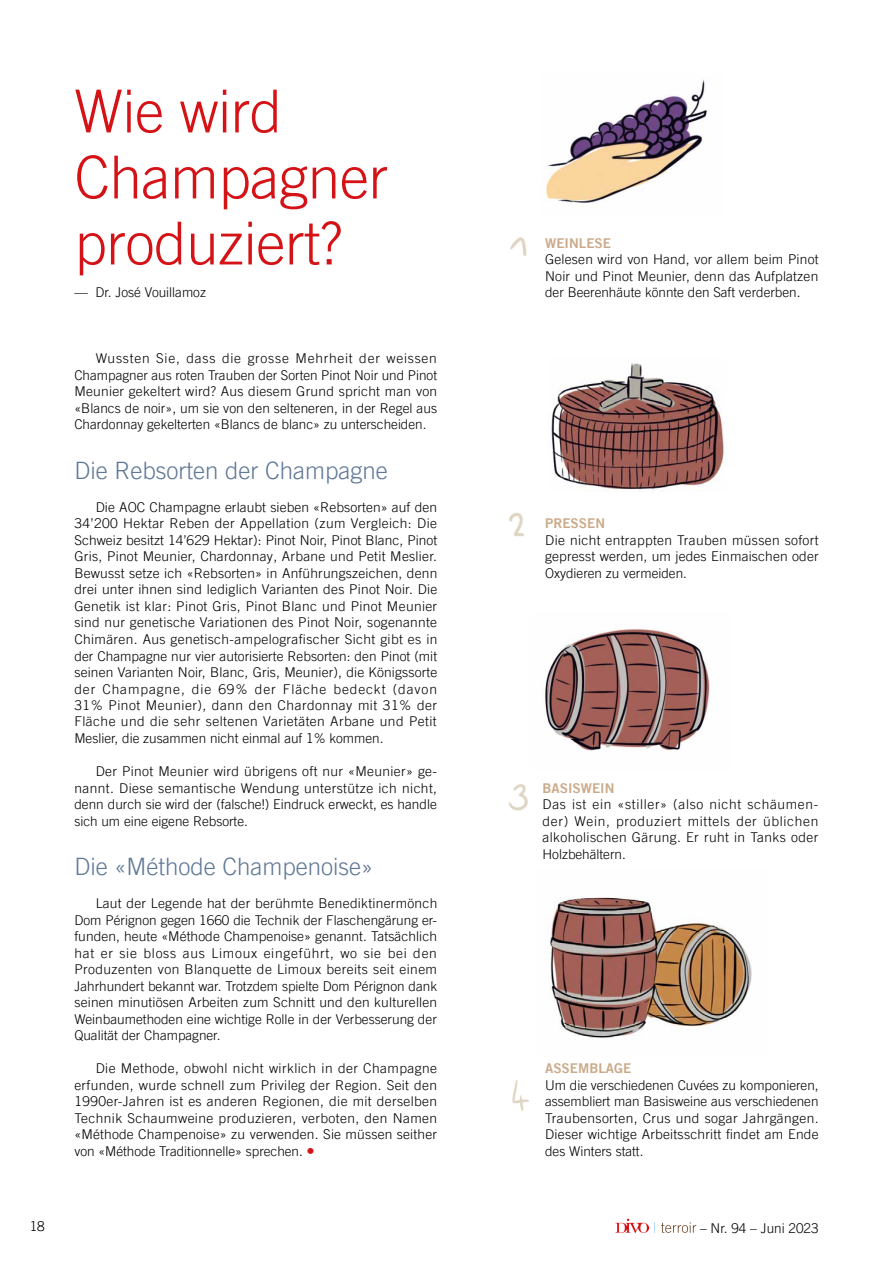
<style>
.page{position:relative;width:893px;height:1263px;background:#fff}
.page>*{position:absolute;margin:0;border:0;box-sizing:border-box;transform-origin:0 0}
.t1{font:300 59.25px/66px "Trade Gothic LT Pro";letter-spacing:-.005em;color:#d51317}
.t2{font:300 24px "Trade Gothic LT Pro";color:#607896}
.t3{font:300 13.5px/16.5px "Trade Gothic LT Pro";color:#000;text-align:justify}
.t4{font:13.5px "Trade Gothic LT Bold Two";color:#cbaa8a}
.s1{font-family:"Trade Gothic LT Bold Two";font-weight:400;font-size:16.5px;color:#d51317}
</style>
<div class="page">
<svg style="left:615px;top:1219px;width:34px;height:14px"></svg>
<svg style="left:660px;top:1222px;width:36px;height:11px"></svg>
<img style="left:550px;top:897px;width:202px;height:141px">
<img style="left:551px;top:363px;width:173px;height:128px">
<img style="left:546px;top:80px;width:161px;height:123px">
<img style="left:510px;top:237px;width:17px;height:19px">
<img style="left:509px;top:513px;width:15px;height:24px">
<img style="left:509px;top:784px;width:19px;height:27px">
<img style="left:512px;top:1080px;width:17px;height:31px">
<img style="left:545px;top:629px;width:165px;height:122px">
<h1 class="t1" style="left:74px;top:78px;width:315px">Wie wird<br>Champagner produziert?</h1>
<p class="t3" style="left:74px;top:284px;width:133px">— Dr. José Vouillamoz</p>
<p class="t3" style="left:74px;top:350px;width:364px;text-indent:21px">Wussten Sie, dass die grosse Mehrheit der weissen Champagner aus roten Trauben der Sorten Pinot Noir und Pinot Meunier gekeltert wird? Aus diesem Grund spricht man von «Blancs de noir», um sie von den selteneren, in der Regel aus Chardonnay gekelterten «Blancs de blanc» zu unterscheiden.</p>
<h2 class="t2" style="left:74px;top:456px;width:315px">Die Rebsorten der Champagne</h2>
<p class="t3" style="left:74px;top:499px;width:364px;text-indent:21px">Die AOC Champagne erlaubt sieben «Rebsorten» auf den 34’200 Hektar Reben der Appellation (zum Vergleich: Die Schweiz besitzt 14’629 Hektar): Pinot Noir, Pinot Blanc, Pinot Gris, Pinot Meunier, Chardonnay, Arbane und Petit Meslier.<br>Bewusst setze ich «Rebsorten» in Anführungszeichen, denn drei unter ihnen sind lediglich Varianten des Pinot Noir. Die Genetik ist klar: Pinot Gris, Pinot Blanc und Pinot Meunier sind nur genetische Variationen des Pinot Noir, sogenannte Chimären. Aus genetisch-ampelografischer Sicht gibt es in der Champagne nur vier autorisierte Rebsorten: den Pinot (mit seinen Varianten Noir, Blanc, Gris, Meunier), die Königssorte der Champagne, die 69% der Fläche bedeckt (davon 31% Pinot Meunier), dann den Chardonnay mit 31% der Fläche und die sehr seltenen Varietäten Arbane und Petit Meslier, die zusammen nicht einmal auf 1% kommen.</p>
<p class="t3" style="left:74px;top:763px;width:364px;text-indent:21px">Der Pinot Meunier wird übrigens oft nur «Meunier» ge&shy;nannt. Diese semantische Wendung unterstütze ich nicht, denn durch sie wird der (falsche!) Eindruck erweckt, es handle sich um eine eigene Rebsorte.</p>
<h2 class="t2" style="left:74px;top:852px;width:300px">Die «Méthode Champenoise»</h2>
<p class="t3" style="left:74px;top:895px;width:364px;text-indent:21px">Laut der Legende hat der berühmte Benediktinermönch Dom Pérignon gegen 1660 die Technik der Flaschengärung er&shy;funden, heute «Méthode Champenoise» genannt. Tatsächlich hat er sie bloss aus Limoux eingeführt, wo sie bei den Produzenten von Blanquette de Limoux bereits seit einem Jahrhundert bekannt war. Trotzdem spielte Dom Pérignon dank seinen minutiösen Arbeiten zum Schnitt und den kulturellen Weinbaumethoden eine wichtige Rolle in der Verbesserung der Qualität der Champagner.</p>
<p class="t3" style="left:74px;top:1060px;width:364px;text-indent:21px">Die Methode, obwohl nicht wirklich in der Champagne erfunden, wurde schnell zum Privileg der Region. Seit den 1990er-Jahren ist es anderen Regionen, die mit derselben Technik Schaumweine produzieren, verboten, den Namen «Méthode Champenoise» zu verwenden. Sie müssen seither von «Méthode Traditionnelle» sprechen. <span class="s1">•</span></p>
<p class="t4" style="left:545px;top:235px;width:67px">WEINLESE</p>
<p class="t3" style="left:545px;top:251px;width:275px">Gelesen wird von Hand, vor allem beim Pinot Noir und Pinot Meunier, denn das Aufplatzen der Beerenhäute könnte den Saft verderben.</p>
<p class="t4" style="left:545px;top:515px;width:61px">PRESSEN</p>
<p class="t3" style="left:545px;top:532px;width:275px">Die nicht entrappten Trauben müssen sofort gepresst werden, um jedes Einmaischen oder Oxydieren zu vermeiden.</p>
<p class="t4" style="left:543px;top:779px;width:73px">BASISWEIN</p>
<p class="t3" style="left:543px;top:796px;width:277px">Das ist ein «stiller» (also nicht schäumen&shy;der) Wein, produziert mittels der üblichen alkoholischen Gärung. Er ruht in Tanks oder Holzbehältern.</p>
<p class="t4" style="left:545px;top:1060px;width:88px">ASSEMBLAGE</p>
<p class="t3" style="left:545px;top:1076px;width:275px">Um die verschiedenen Cuvées zu komponieren, assembliert man Basisweine aus verschiedenen Traubensorten, Crus und sogar Jahrgängen.<br>Dieser wichtige Arbeitsschritt findet am Ende des Winters statt.</p>
<p class="t3" style="left:30px;top:1217px;width:17px">18</p>
<p class="t3" style="left:700px;top:1220px;width:120px">– Nr. 94 – Juni 2023</p>
</div>
